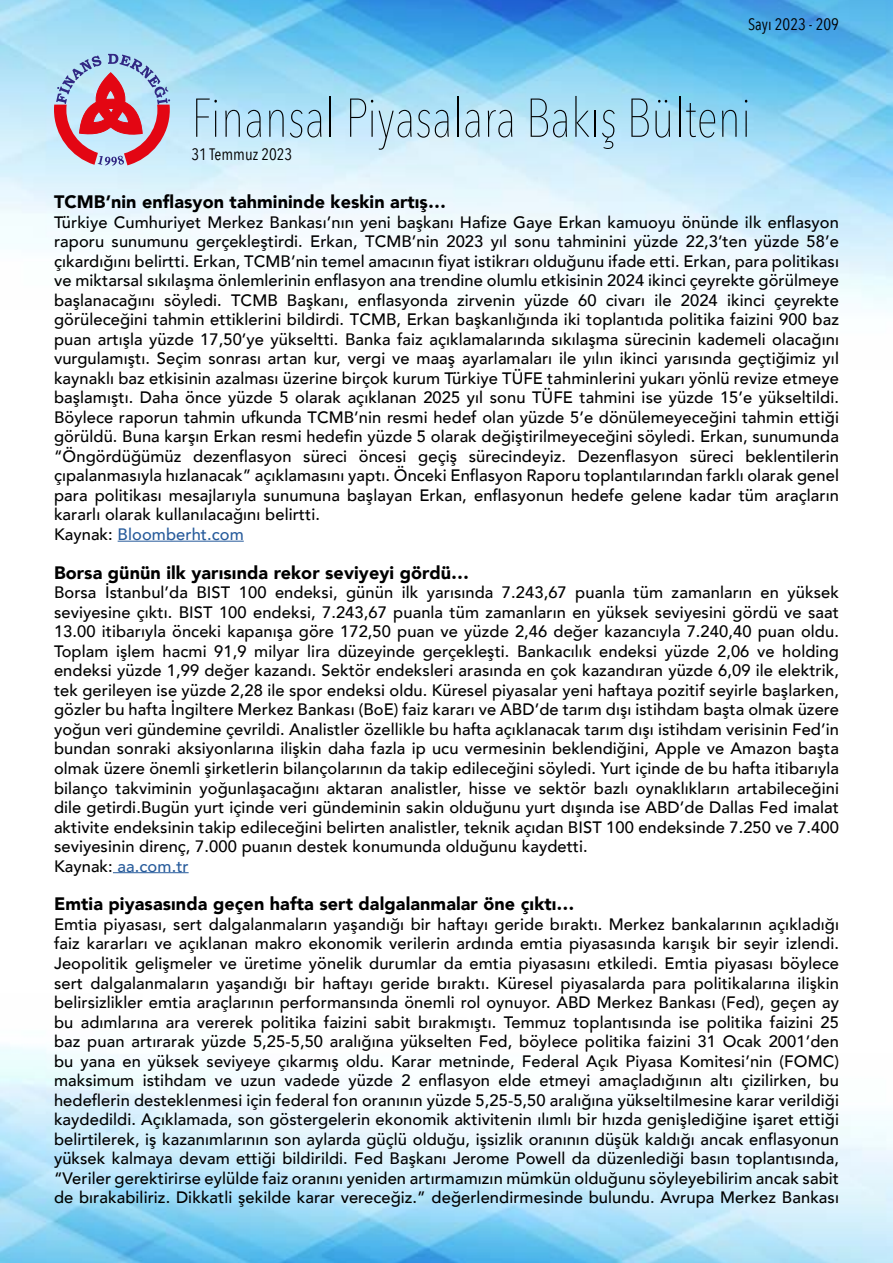
<style>
.page{position:relative;width:893px;height:1263px;background:#fff}
.page>*{position:absolute;margin:0;border:0;box-sizing:border-box;transform-origin:0 0}
.t1{font:200 54px "Avenir Next Condensed";color:#000}
.t2{font:900 18px "Avenir";letter-spacing:.005em;color:#000}
.t3{font:500 16.5px/19.5px "Avenir";letter-spacing:.005em;color:#000}
.t4{font:16.5px "Avenir Next Condensed";color:#000}
.s1{color:#275b9b}
</style>
<div class="page">
<img style="left:0;top:0;width:893px;height:1263px">
<svg style="left:54px;top:54px;width:116px;height:112px"></svg>
<hr style="left:118px;top:541px;width:126px;height:1px;background:#275b9b">
<hr style="left:113px;top:872px;width:76px;height:1px;background:#275b9b">
<p class="t4" style="left:748px;top:10px;width:92px">Sayı 2023 - 209</p>
<h1 class="t1" style="left:191px;top:86px;width:561px">Finansal Piyasalara Bakış Bülteni</h1>
<p class="t4" style="left:191px;top:140px;width:103px">31 Temmuz 2023</p>
<p class="t2" style="left:54px;top:187px;width:394px">TCMB’nin enflasyon tahmininde keskin artış…</p>
<p class="t3" style="left:54px;top:211px;width:786px">Türkiye Cumhuriyet Merkez Bankası’nın yeni başkanı Hafize Gaye Erkan kamuoyu önünde ilk enflasyon raporu sunumunu gerçekleştirdi. Erkan, TCMB’nin 2023 yıl sonu tahminini yüzde 22,3’ten yüzde 58’e çıkardığını belirtti. Erkan, TCMB’nin temel amacının fiyat istikrarı olduğunu ifade etti. Erkan, para politikası ve miktarsal sıkılaşma önlemlerinin enflasyon ana trendine olumlu etkisinin 2024 ikinci çeyrekte görülmeye başlanacağını söyledi. TCMB Başkanı, enflasyonda zirvenin yüzde 60 civarı ile 2024 ikinci çeyrekte görüleceğini tahmin ettiklerini bildirdi. TCMB, Erkan başkanlığında iki toplantıda politika faizini 900 baz puan artışla yüzde 17,50’ye yükseltti. Banka faiz açıklamalarında sıkılaşma sürecinin kademeli olacağını vurgulamıştı. Seçim sonrası artan kur, vergi ve maaş ayarlamaları ile yılın ikinci yarısında geçtiğimiz yıl kaynaklı baz etkisinin azalması üzerine birçok kurum Türkiye TÜFE tahminlerini yukarı yönlü revize etmeye başlamıştı. Daha önce yüzde 5 olarak açıklanan 2025 yıl sonu TÜFE tahmini ise yüzde 15’e yükseltildi.<br>Böylece raporun tahmin ufkunda TCMB’nin resmi hedef olan yüzde 5’e dönülemeyeceğini tahmin ettiği görüldü. Buna karşın Erkan resmi hedefin yüzde 5 olarak değiştirilmeyeceğini söyledi. Erkan, sunumunda “Öngördüğümüz dezenflasyon süreci öncesi geçiş sürecindeyiz. Dezenflasyon süreci beklentilerin çıpalanmasıyla hızlanacak” açıklamasını yaptı. Önceki Enflasyon Raporu toplantılarından farklı olarak genel para politikası mesajlarıyla sunumuna başlayan Erkan, enflasyonun hedefe gelene kadar tüm araçların kararlı olarak kullanılacağını belirtti.<br>Kaynak: <span class="s1">Bloomberht.com</span></p>
<p class="t2" style="left:54px;top:557px;width:417px">Borsa günün ilk yarısında rekor seviyeyi gördü…</p>
<p class="t3" style="left:54px;top:582px;width:786px">Borsa İstanbul’da BIST 100 endeksi, günün ilk yarısında 7.243,67 puanla tüm zamanların en yüksek seviyesine çıktı. BIST 100 endeksi, 7.243,67 puanla tüm zamanların en yüksek seviyesini gördü ve saat 13.00 itibarıyla önceki kapanışa göre 172,50 puan ve yüzde 2,46 değer kazancıyla 7.240,40 puan oldu.<br>Toplam işlem hacmi 91,9 milyar lira düzeyinde gerçekleşti. Bankacılık endeksi yüzde 2,06 ve holding endeksi yüzde 1,99 değer kazandı. Sektör endeksleri arasında en çok kazandıran yüzde 6,09 ile elektrik, tek gerileyen ise yüzde 2,28 ile spor endeksi oldu. Küresel piyasalar yeni haftaya pozitif seyirle başlarken, gözler bu hafta İngiltere Merkez Bankası (BoE) faiz kararı ve ABD’de tarım dışı istihdam başta olmak üzere yoğun veri gündemine çevrildi. Analistler özellikle bu hafta açıklanacak tarım dışı istihdam verisinin Fed’in bundan sonraki aksiyonlarına ilişkin daha fazla ip ucu vermesinin beklendiğini, Apple ve Amazon başta olmak üzere önemli şirketlerin bilançolarının da takip edileceğini söyledi. Yurt içinde de bu hafta itibarıyla bilanço takviminin yoğunlaşacağını aktaran analistler, hisse ve sektör bazlı oynaklıkların artabileceğini dile getirdi.Bugün yurt içinde veri gündeminin sakin olduğunu yurt dışında ise ABD’de Dallas Fed imalat aktivite endeksinin takip edileceğini belirten analistler, teknik açıdan BIST 100 endeksinde 7.250 ve 7.400 seviyesinin direnç, 7.000 puanın destek konumunda olduğunu kaydetti.<br>Kaynak: <span class="s1">aa.com.tr</span></p>
<p class="t2" style="left:54px;top:889px;width:522px">Emtia piyasasında geçen hafta sert dalgalanmalar öne çıktı…</p>
<p class="t3" style="left:54px;top:913px;width:786px;text-align:justify">Emtia piyasası, sert dalgalanmaların yaşandığı bir haftayı geride bıraktı. Merkez bankalarının açıkladığı faiz kararları ve açıklanan makro ekonomik verilerin ardında emtia piyasasında karışık bir seyir izlendi.<br>Jeopolitik gelişmeler ve üretime yönelik durumlar da emtia piyasasını etkiledi. Emtia piyasası böylece sert dalgalanmaların yaşandığı bir haftayı geride bıraktı. Küresel piyasalarda para politikalarına ilişkin belirsizlikler emtia araçlarının performansında önemli rol oynuyor. ABD Merkez Bankası (Fed), geçen ay bu adımlarına ara vererek politika faizini sabit bırakmıştı. Temmuz toplantısında ise politika faizini 25 baz puan artırarak yüzde 5,25-5,50 aralığına yükselten Fed, böylece politika faizini 31 Ocak 2001’den bu yana en yüksek seviyeye çıkarmış oldu. Karar metninde, Federal Açık Piyasa Komitesi’nin (FOMC) maksimum istihdam ve uzun vadede yüzde 2 enflasyon elde etmeyi amaçladığının altı çizilirken, bu hedeflerin desteklenmesi için federal fon oranının yüzde 5,25-5,50 aralığına yükseltilmesine karar verildiği kaydedildi. Açıklamada, son göstergelerin ekonomik aktivitenin ılımlı bir hızda genişlediğine işaret ettiği belirtilerek, iş kazanımlarının son aylarda güçlü olduğu, işsizlik oranının düşük kaldığı ancak enflasyonun yüksek kalmaya devam ettiği bildirildi. Fed Başkanı Jerome Powell da düzenlediği basın toplantısında, “Veriler gerektirirse eylülde faiz oranını yeniden artırmamızın mümkün olduğunu söyleyebilirim ancak sabit de bırakabiliriz. Dikkatli şekilde karar vereceğiz.” değerlendirmesinde bulundu. Avrupa Merkez Bankası</p>
</div>
